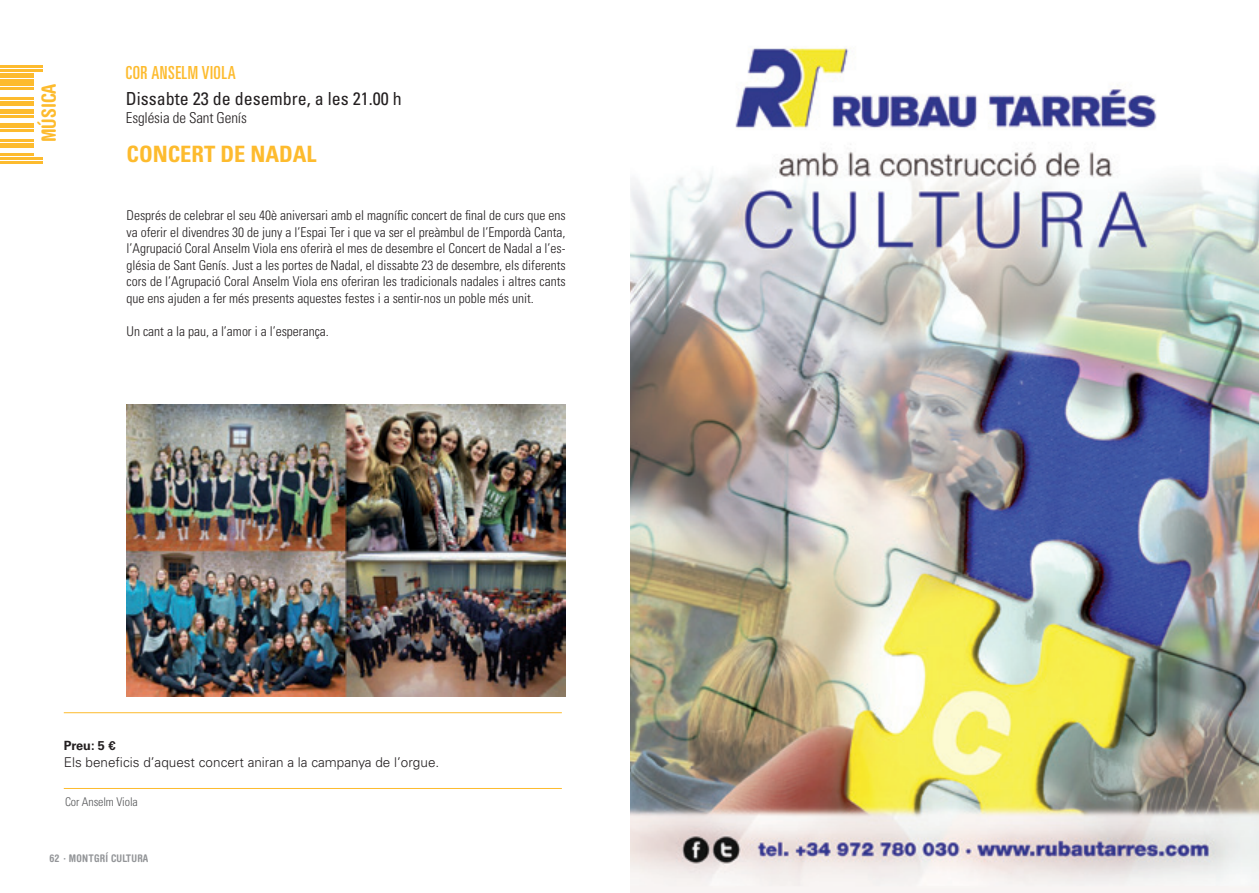
<style>
.page{position:relative;width:1259px;height:893px;background:#fff}
.page>*{position:absolute;margin:0;border:0;box-sizing:border-box;transform-origin:0 0}
.t1{font:700 condensed 22.5px "Univers LT Std";color:#fdbb2e}
.t2{font:700 condensed 19.5px "Helvetica Rounded LT Std";color:#fdbb2e}
.t3{font:condensed 18px "Univers LT Std";color:#231f20}
.t4{font:ultra-condensed 18px "Univers LT Std";letter-spacing:.03em;color:#fdbb2e}
.t5{font:300 condensed 15px "Univers LT Std";letter-spacing:-.01em;color:#231f20}
.t6{font:300 condensed 13.5px/16.5px "Univers LT Std";color:#231f20;text-align:justify}
.t7{font:300 13.5px "Univers LT Std";color:#231f20}
.t8{font:700 12.75px "Univers LT Std";color:#231f20}
.t9{font:300 condensed 12px "Univers LT Std";letter-spacing:-.01em;color:#57585a}
.t10{font:700 condensed 10.5px "Helvetica Rounded LT Std";letter-spacing:.02em;color:#939598}
</style>
<div class="page">
<hr style="left:64px;top:788px;width:498px;height:1px;background:#fdbb2e">
<img style="left:127px;top:404px;width:439px;height:292px">
<hr style="left:0;top:162px;width:43px;height:2px;background:#fdbb2e">
<hr style="left:0;top:158px;width:43px;height:2px;background:#fdbb2e">
<hr style="left:0;top:154px;width:33px;height:2px;background:#fdbb2e">
<hr style="left:0;top:144px;width:33px;height:4px;background:#fdbb2e">
<hr style="left:0;top:140px;width:33px;height:2px;background:#fdbb2e">
<hr style="left:0;top:129px;width:33px;height:3px;background:#fdbb2e">
<hr style="left:0;top:123px;width:33px;height:4px;background:#fdbb2e">
<hr style="left:0;top:115px;width:33px;height:2px;background:#fdbb2e">
<div style="left:0;top:109px;width:33px;height:5px;background:#fdbb2e"></div>
<div style="left:0;top:101px;width:33px;height:5px;background:#fdbb2e"></div>
<hr style="left:0;top:97px;width:33px;height:2px;background:#fdbb2e">
<hr style="left:0;top:87px;width:33px;height:2px;background:#fdbb2e">
<div style="left:0;top:79px;width:33px;height:6px;background:#fdbb2e"></div>
<hr style="left:0;top:73px;width:33px;height:4px;background:#fdbb2e">
<hr style="left:0;top:69px;width:43px;height:2px;background:#fdbb2e">
<hr style="left:0;top:65px;width:43px;height:2px;background:#fdbb2e">
<img style="left:630px;top:48px;width:629px;height:845px">
<hr style="left:64px;top:712px;width:498px;height:1px;background:#fdbb2e">
<h2 class="t2" style="left:37px;top:142px;width:60px;rotate:-90deg">MÚSICA</h2>
<h3 class="t4" style="left:126px;top:62px;width:111px">COR ANSELM VIOLA</h3>
<h3 class="t3" style="left:126px;top:87px;width:277px">Dissabte 23 de desembre, a les 21.00 h</h3>
<p class="t5" style="left:126px;top:108px;width:122px">Església de Sant Genís</p>
<h1 class="t1" style="left:126px;top:140px;width:192px">CONCERT DE NADAL</h1>
<p class="t6" style="left:126px;top:207px;width:441px">Després de celebrar el seu 40è aniversari amb el magnífic concert de final de curs que ens va oferir el divendres 30 de juny a l’Espai Ter i que va ser el preàmbul de l’Empordà Canta, l’Agrupació Coral Anselm Viola ens oferirà el mes de desembre el Concert de Nadal a l’es&shy;glésia de Sant Genís. Just a les portes de Nadal, el dissabte 23 de desembre, els diferents cors de l’Agrupació Coral Anselm Viola ens oferiran les tradicionals nadales i altres cants que ens ajuden a fer més presents aquestes festes i a sentir-nos un poble més unit.</p>
<p class="t6" style="left:126px;top:323px;width:204px">Un cant a la pau, a l’amor i a l’esperança.</p>
<p class="t8" style="left:64px;top:738px;width:53px">Preu: 5 €</p>
<p class="t7" style="left:64px;top:754px;width:377px">Els beneficis d’aquest concert aniran a la campanya de l’orgue.</p>
<p class="t9" style="left:65px;top:795px;width:74px">Cor Anselm Viola</p>
<p class="t10" style="left:49px;top:852px;width:100px">62 · MONTGRÍ CULTURA</p>
</div>
